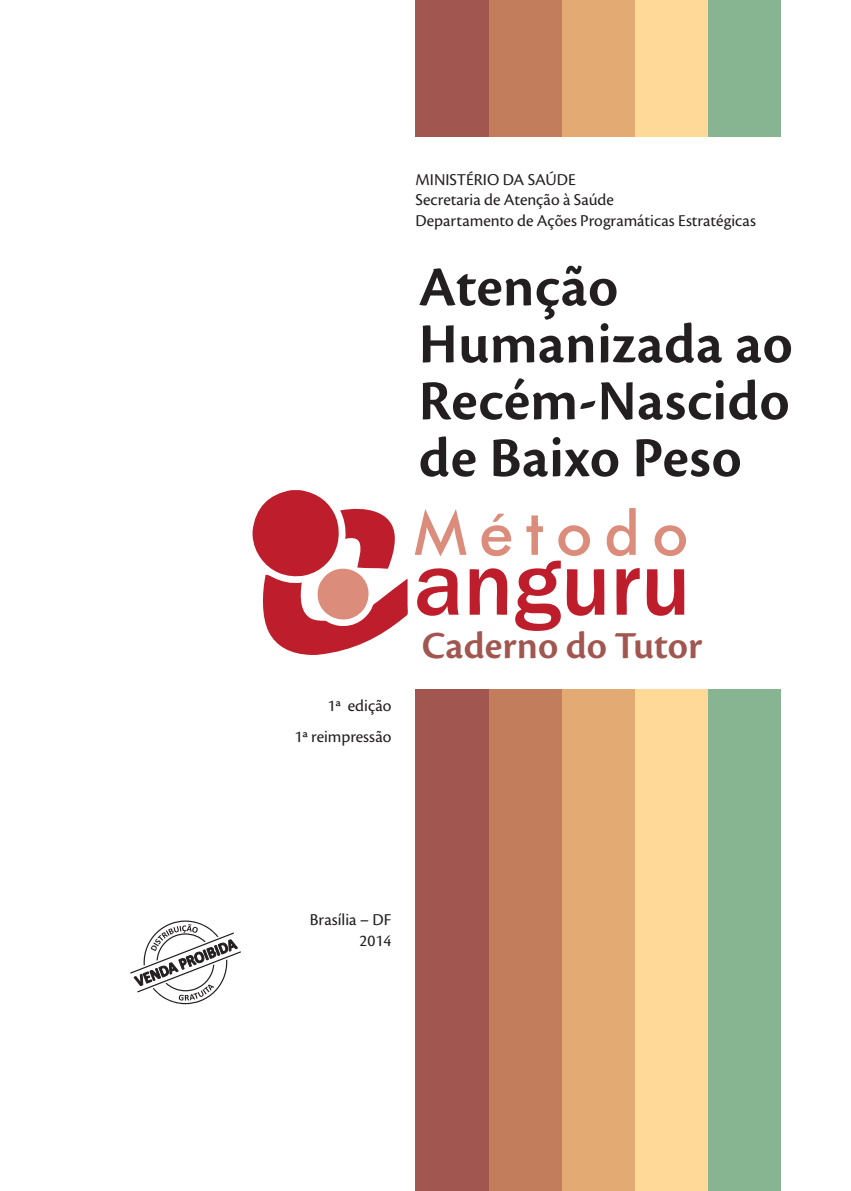
<style>
.page{position:relative;width:851px;height:1191px;background:#fff}
.page>*{position:absolute;margin:0;border:0;box-sizing:border-box;transform-origin:0 0}
.t1{font:58.65px/56.8px "Cronos Pro Semibold Capt";color:#231f20}
.t2{font:600 39.6px "Cronos Pro";color:#a1564f}
.t3{font:17.25px/20.7px "Cronos Pro";color:#231f20;text-align:right}
</style>
<div class="page">
<div style="left:707px;top:689px;width:73px;height:502px;background:#87b592"></div>
<div style="left:707px;top:0;width:73px;height:136px;background:#87b592"></div>
<div style="left:634px;top:689px;width:73px;height:502px;background:#fed998"></div>
<div style="left:634px;top:0;width:73px;height:136px;background:#fed998"></div>
<div style="left:561px;top:689px;width:73px;height:502px;background:#e4aa73"></div>
<div style="left:561px;top:0;width:73px;height:136px;background:#e4aa73"></div>
<div style="left:488px;top:689px;width:73px;height:502px;background:#c27d5c"></div>
<div style="left:488px;top:0;width:73px;height:136px;background:#c27d5c"></div>
<div style="left:415px;top:689px;width:73px;height:502px;background:#a1564f"></div>
<div style="left:415px;top:0;width:73px;height:136px;background:#a1564f"></div>
<svg style="left:646px;top:569px;width:38px;height:47px"></svg>
<svg style="left:252px;top:490px;width:156px;height:165px"></svg>
<svg style="left:654px;top:525px;width:32px;height:31px"></svg>
<svg style="left:414px;top:508px;width:225px;height:123px"></svg>
<svg style="left:130px;top:920px;width:111px;height:84px"></svg>
<p class="t3" style="left:415px;top:169px;width:342px;text-align:left">MINISTÉRIO DA SAÚDE<br>Secretaria de Atenção à Saúde<br>Departamento de Ações Programáticas Estratégicas</p>
<h1 class="t1" style="left:418px;top:259px;width:376px">Atenção<br>Humanizada ao<br>Recém-Nascido de Baixo Peso</h1>
<p class="t3" style="left:294px;top:690px;width:98px;line-height:30.6px">1ª edição<br>1ª reimpressão</p>
<h2 class="t2" style="left:422px;top:623px;width:282px">Caderno do Tutor</h2>
<p class="t3" style="left:310px;top:909px;width:83px">Brasília – DF<br>2014</p>
</div>
